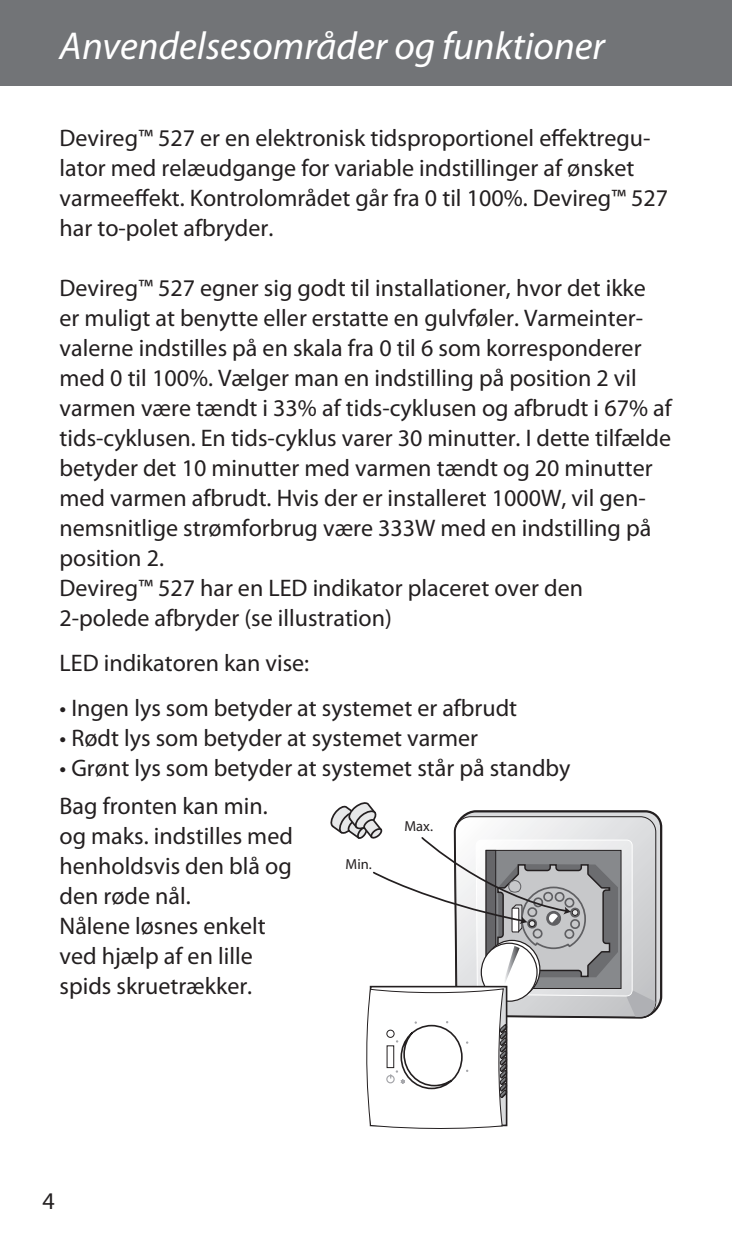
<style>
.page{position:relative;width:732px;height:1259px;background:#fff}
.page>*{position:absolute;margin:0;border:0;box-sizing:border-box;transform-origin:0 0}
.t1{font:italic 39px "Myriad Pro";color:#fff}
.Brød{font:24px/30px "Myriad Pro";color:#231f20}
.t2{font:14.4px "Myriad";letter-spacing:.005em;color:#231f20}
</style>
<div class="page">
<div style="left:0;top:0;width:731px;height:85px;background:#727477"></div>
<svg style="left:655px;top:813px;width:7px;height:198px"></svg>
<svg style="left:330px;top:802px;width:325px;height:327px"></svg>
<p class="t1" style="left:60px;top:25px;width:546px">Anvendelsesområder og funktioner</p>
<p class="Brød" style="left:60px;top:123px;width:610px">Devireg™ 527 er en elektronisk tidsproportionel effektregu&shy;lator med relæudgange for variable indstillinger af ønsket varmeeffekt. Kontrolområdet går fra 0 til 100%. Devireg™ 527 har to-polet afbryder.</p>
<p class="Brød" style="left:60px;top:273px;width:613px">Devireg™ 527 egner sig godt til installationer, hvor det ikke er muligt at benytte eller erstatte en gulvføler. Varmeinter&shy;valerne indstilles på en skala fra 0 til 6 som korresponderer med 0 til 100%. Vælger man en indstilling på position 2 vil varmen være tændt i 33% af tids-cyklusen og afbrudt i 67% af tids-cyklusen. En tids-cyklus varer 30 minutter. I dette tilfælde betyder det 10 minutter med varmen tændt og 20 minutter med varmen afbrudt. Hvis der er installeret 1000W, vil gen&shy;nemsnitlige strømforbrug være 333W med en indstilling på position 2.</p>
<p class="Brød" style="left:60px;top:573px;width:524px">Devireg™ 527 har en LED indikator placeret over den<br>2-polede afbryder (se illustration)</p>
<p class="Brød" style="left:60px;top:648px;width:251px">LED indikatoren kan vise:</p>
<p class="Brød" style="left:60px;top:693px;width:459px">• Ingen lys som betyder at systemet er afbrudt</p>
<p class="Brød" style="left:60px;top:723px;width:420px">• Rødt lys som betyder at systemet varmer</p>
<p class="Brød" style="left:60px;top:753px;width:512px">• Grønt lys som betyder at systemet står på standby</p>
<p class="Brød" style="left:60px;top:791px;width:235px">Bag fronten kan min. og maks. indstilles med henholdsvis den blå og den røde nål.</p>
<p class="Brød" style="left:60px;top:911px;width:207px">Nålene løsnes enkelt ved hjælp af en lille spids skruetrækker.</p>
<p class="t2" style="left:345px;top:856px;width:28px">Min.</p>
<p class="t2" style="left:404px;top:818px;width:30px">Max.</p>
<p class="Brød" style="left:43px;top:1186px;width:14px">4</p>
</div>
